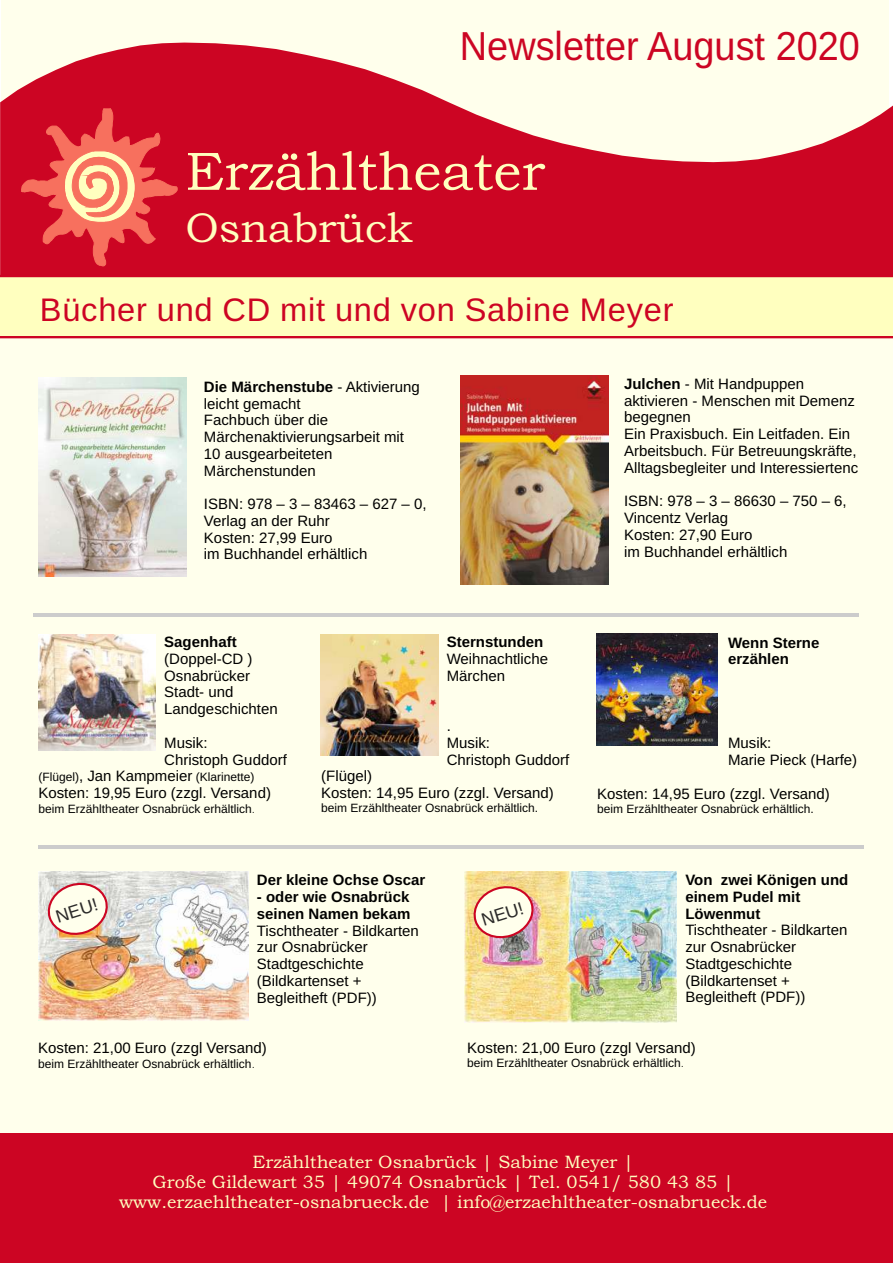
<style>
.page{position:relative;width:893px;height:1263px;background:#fff}
.page>*{position:absolute;margin:0;border:0;box-sizing:border-box;transform-origin:0 0}
.t1{font:54px "Bookman Old Style";color:#ffffbf}
.t2{font:41.85px "Bookman Old Style";color:#ffffbf}
.t3{font:40.5px "Liberation Sans";color:#cc0523;scale:.94 1}
.t4{font:32.55px "Liberation Sans";letter-spacing:.025em;color:#cd0423}
.t5{font:18px "Bookman Old Style";color:#ffffbf}
.t6{font:18px "Liberation Sans";color:#2b2a29}
.t7{font:15px/16.8px "Liberation Sans";color:#000}
.t8{font:700 15px/16.8px "Liberation Sans";color:#000}
.t9{font:12px "Liberation Sans";color:#000}
.s1{font-weight:700}
.s2{font-size:15px}
.s3{font-family:"Swiss 721 BT";font-weight:300}
</style>
<div class="page">
<div style="left:1px;top:0;width:888px;height:496px;background:#ffffec"></div>
<svg style="left:0;top:43px;width:893px;height:231px;fill:#cc0523"></svg>
<svg style="left:21px;top:108px;width:156px;height:158px;background:#df4246"></svg>
<div style="left:0;top:278px;width:893px;height:981px;background:#ffffec"></div>
<svg style="left:0;top:274px;width:893px;height:65px;background:#fae9b2"></svg>
<div style="left:0;top:1133px;width:893px;height:130px;background:#cc0523"></div>
<img style="left:38px;top:378px;width:148px;height:199px">
<hr style="left:34px;top:613px;width:825px;height:4px;background:#ccc">
<img style="left:460px;top:375px;width:148px;height:209px">
<img style="left:38px;top:634px;width:118px;height:116px">
<img style="left:321px;top:634px;width:117px;height:121px">
<hr style="left:38px;top:845px;width:825px;height:3px;background:#ccc">
<img style="left:596px;top:634px;width:122px;height:111px">
<img style="left:464px;top:872px;width:213px;height:150px">
<img style="left:38px;top:872px;width:210px;height:148px">
<svg style="left:43px;top:881px;width:69px;height:59px"></svg>
<img style="left:469px;top:884px;width:69px;height:59px">
<h3 class="t3" style="left:460px;top:31px;width:427px">Newsletter August 2020</h3>
<h1 class="t1" style="left:185px;top:151px;width:361px">Erzähltheater</h1>
<h2 class="t2" style="left:185px;top:212px;width:229px">Osnabrück</h2>
<h3 class="t4" style="left:40px;top:297px;width:635px">Bücher und CD mit und von Sabine Meyer</h3>
<p class="t7" style="left:204px;top:379px;width:217px"><span class="s1">Die Märchenstube</span> - Aktivierung leicht gemacht</p>
<p class="t7" style="left:204px;top:413px;width:202px">Fachbuch über die<br>Märchenaktivierungsarbeit mit</p>
<p class="t7" style="left:204px;top:446px;width:130px">10 ausgearbeiteten<br>Märchenstunden</p>
<p class="t7" style="left:204px;top:497px;width:224px">ISBN: 978 – 3 – 83463 – 627 – 0,<br>Verlag an der Ruhr</p>
<p class="t7" style="left:204px;top:547px;width:165px">im Buchhandel erhältlich</p>
<p class="t7" style="left:204px;top:530px;width:130px">Kosten: 27,99 Euro</p>
<p class="t7" style="left:624px;top:377px;width:232px"><span class="s1">Julchen</span> - Mit Handpuppen aktivieren - Menschen mit Demenz begegnen</p>
<p class="t7" style="left:624px;top:427px;width:236px">Ein Praxisbuch. Ein Leitfaden. Ein<br>Arbeitsbuch. Für Betreuungskräfte,<br>Alltagsbegleiter und Interessiertenc</p>
<p class="t7" style="left:624px;top:494px;width:224px">ISBN: 978 – 3 – 86630 – 750 – 6,<br>Vincentz Verlag<br>Kosten: 27,90 Euro</p>
<p class="t7" style="left:624px;top:544px;width:165px">im Buchhandel erhältlich</p>
<p class="t8" style="left:164px;top:635px;width:74px">Sagenhaft</p>
<p class="t7" style="left:164px;top:652px;width:90px">(Doppel-CD )</p>
<p class="t7" style="left:164px;top:668px;width:115px">Osnabrücker<br>Stadt- und<br>Landgeschichten</p>
<p class="t7" style="left:164px;top:735px;width:45px">Musik:</p>
<p class="t7" style="left:164px;top:752px;width:124px">Christoph Guddorf</p>
<p class="t9" style="left:38px;top:772px;width:218px">(Flügel)<span class="s2">, Jan Kampmeier</span> (Klarinette)</p>
<p class="t9" style="left:38px;top:804px;width:218px">beim Erzähltheater Osnabrück erhältlich<span class="s3">.</span></p>
<p class="t7" style="left:38px;top:786px;width:234px">Kosten: 19,95 Euro (zzgl. Versand)</p>
<p class="t8" style="left:447px;top:635px;width:98px">Sternstunden</p>
<p class="t7" style="left:447px;top:652px;width:103px">Weihnachtliche<br>Märchen</p>
<p class="t7" style="left:447px;top:719px;width:124px">.<br>Musik:<br>Christoph Guddorf</p>
<p class="t7" style="left:321px;top:769px;width:52px">(Flügel)</p>
<p class="t9" style="left:321px;top:803px;width:218px">beim Erzähltheater Osnabrück erhältlich.</p>
<p class="t7" style="left:321px;top:786px;width:234px">Kosten: 14,95 Euro (zzgl. Versand)</p>
<p class="t8" style="left:257px;top:873px;width:170px">Der kleine Ochse Oscar</p>
<p class="t8" style="left:257px;top:890px;width:155px">- oder wie Osnabrück seinen Namen bekam</p>
<p class="t7" style="left:257px;top:923px;width:163px">Tischtheater - Bildkarten zur Osnabrücker<br>Stadtgeschichte</p>
<p class="t6" style="left:54px;top:910px;width:44px;rotate:-17deg">NEU!</p>
<p class="t6" style="left:480px;top:913px;width:44px;rotate:-17deg">NEU!</p>
<p class="t7" style="left:257px;top:973px;width:122px">(Bildkartenset +<br>Begleitheft (PDF))</p>
<p class="t8" style="left:728px;top:635px;width:93px">Wenn Sterne erzählen</p>
<p class="t7" style="left:728px;top:736px;width:131px">Musik:<br>Marie Pieck (Harfe)</p>
<p class="t7" style="left:597px;top:786px;width:234px">Kosten: 14,95 Euro (zzgl. Versand)</p>
<p class="t9" style="left:597px;top:804px;width:218px">beim Erzähltheater Osnabrück erhältlich.</p>
<p class="t8" style="left:685px;top:873px;width:165px">Von zwei Königen und einem Pudel mit<br>Löwenmut</p>
<p class="t7" style="left:685px;top:923px;width:163px">Tischtheater - Bildkarten zur Osnabrücker<br>Stadtgeschichte (Bildkartenset +<br>Begleitheft (PDF))</p>
<p class="t7" style="left:38px;top:1040px;width:230px">Kosten: 21,00 Euro (zzgl Versand)</p>
<p class="t9" style="left:38px;top:1059px;width:218px">beim Erzähltheater Osnabrück erhältlich<span class="s3">.</span></p>
<p class="t7" style="left:467px;top:1040px;width:230px">Kosten: 21,00 Euro (zzgl Versand)</p>
<p class="t9" style="left:467px;top:1059px;width:218px">beim Erzähltheater Osnabrück erhältlich<span class="s3">.</span></p>
<p class="t5" style="left:253px;top:1155px;width:383px">Erzähltheater Osnabrück | Sabine Meyer |</p>
<p class="t5" style="left:119px;top:1195px;width:649px">www.erzaehltheater-osnabrueck.de | info@erzaehltheater-osnabrueck.de</p>
<p class="t5" style="left:153px;top:1175px;width:583px">Große Gildewart 35 | 49074 Osnabrück | Tel. 0541/ 580 43 85 |</p>
</div>
